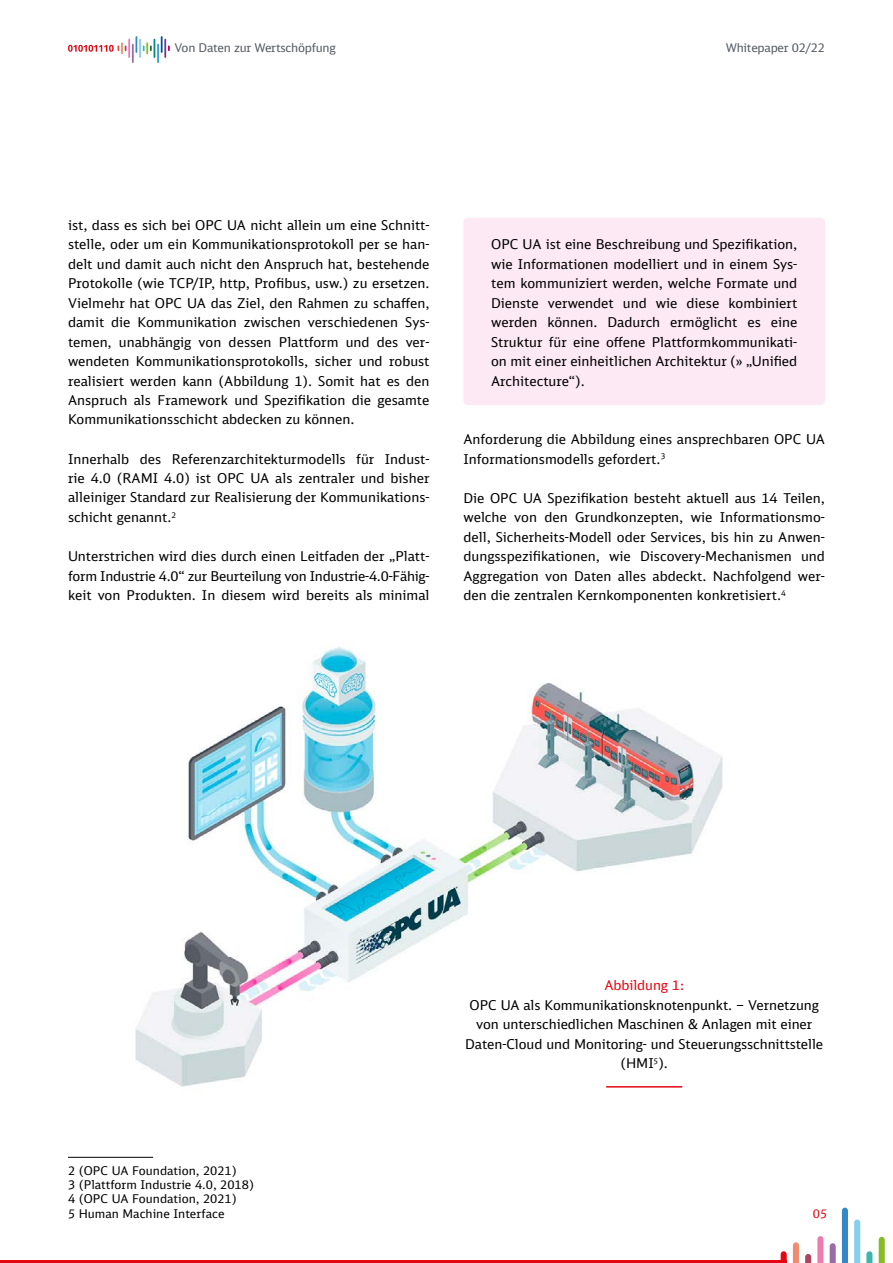
<style>
.page{position:relative;width:893px;height:1263px;background:#fff}
.page>*{position:absolute;margin:0;border:0;box-sizing:border-box;transform-origin:0 0}
.t1{font:13.5px/19.5px "DB Sans";color:#000;text-align:justify}
.t2{font:13.5px "DB Sans";letter-spacing:-.005em;color:#e30613}
.t3{font:12px/14.4px "DB Sans";color:#000}
.t4{font:12px "DB Sans";letter-spacing:-.02em;color:#565b62}
.t5{font:12px "DB Sans";color:#e30613}
</style>
<div class="page">
<div style="left:879px;top:1240px;width:6px;height:23px;background:#86bc25"></div>
<div style="left:793px;top:1245px;width:6px;height:18px;background:#f18d6e"></div>
<div style="left:866px;top:1254px;width:6px;height:9px;background:#3cb5ae"></div>
<div style="left:781px;top:1254px;width:6px;height:9px;background:#e30613"></div>
<svg style="left:805px;top:1257px;width:6px;height:6px"></svg>
<div style="left:854px;top:1222px;width:6px;height:41px;background:#84cfef"></div>
<div style="left:817px;top:1239px;width:6px;height:24px;background:#ee7bae"></div>
<div style="left:830px;top:1246px;width:6px;height:17px;background:#9a6ca6"></div>
<div style="left:842px;top:1210px;width:6px;height:53px;background:#3388c7"></div>
<svg style="left:68px;top:37px;width:102px;height:25px"></svg>
<hr style="left:0;top:1260px;width:787px;height:3px;background:#e30613">
<img style="left:135px;top:647px;width:588px;height:441px">
<div style="left:463px;top:218px;width:362px;height:187px;background:#fce9f3;border-radius:4px"></div>
<hr style="left:68px;top:1157px;width:85px;height:1px;background:#000">
<hr style="left:607px;top:1086px;width:75px;height:1px;background:#e30613">
<p class="t4" style="left:174px;top:40px;width:163px">Von Daten zur Wertschöpfung</p>
<p class="t4" style="left:726px;top:40px;width:101px">Whitepaper 02/22</p>
<p class="t1" style="left:68px;top:215px;width:363px">ist, dass es sich bei OPC UA nicht allein um eine Schnitt&shy;stelle, oder um ein Kommunikationsprotokoll per se han&shy;delt und damit auch nicht den Anspruch hat, bestehende Protokolle (wie TCP/IP, http, Profibus, usw.) zu ersetzen.<br>Vielmehr hat OPC UA das Ziel, den Rahmen zu schaffen, damit die Kommunikation zwischen verschiedenen Sys&shy;temen, unabhängig von dessen Plattform und des ver&shy;wendeten Kommunikationsprotokolls, sicher und robust realisiert werden kann (Abbildung 1). Somit hat es den Anspruch als Framework und Spezifikation die gesamte Kommunikationsschicht abdecken zu können.</p>
<p class="t1" style="left:68px;top:449px;width:363px">Innerhalb des Referenzarchitekturmodells für Indust&shy;rie 4.0 (RAMI 4.0) ist OPC UA als zentraler und bisher alleiniger Standard zur Realisierung der Kommunikations&shy;schicht genannt.<sup>2</sup></p>
<p class="t1" style="left:68px;top:546px;width:363px">Unterstrichen wird dies durch einen Leitfaden der „Platt&shy;form Industrie 4.0“ zur Beurteilung von Industrie-4.0-Fähig&shy;keit von Produkten. In diesem wird bereits als minimal</p>
<p class="t1" style="left:491px;top:234px;width:308px">OPC UA ist eine Beschreibung und Spezifikation, wie Informationen modelliert und in einem Sys&shy;tem kommuniziert werden, welche Formate und Dienste verwendet und wie diese kombiniert werden können. Dadurch ermöglicht es eine Struktur für eine offene Plattformkommunikati&shy;on mit einer einheitlichen Architektur (» „Unified Architecture“).</p>
<p class="t1" style="left:463px;top:429px;width:363px">Anforderung die Abbildung eines ansprechbaren OPC UA<br>Informationsmodells gefordert.<sup>3</sup></p>
<p class="t1" style="left:463px;top:488px;width:363px">Die OPC UA Spezifikation besteht aktuell aus 14 Teilen, welche von den Grundkonzepten, wie Informationsmo&shy;dell, Sicherheits-Modell oder Services, bis hin zu Anwen&shy;dungsspezifikationen, wie Discovery-Mechanismen und Aggregation von Daten alles abdeckt. Nachfolgend wer&shy;den die zentralen Kernkomponenten konkretisiert.<sup>4</sup></p>
<p class="t3" style="left:68px;top:1163px;width:188px">2 (OPC UA Foundation, 2021)<br>3 (Plattform Industrie 4.0, 2018)<br>4 (OPC UA Foundation, 2021)<br>5 Human Machine Interface</p>
<p class="t2" style="left:604px;top:977px;width:81px">Abbildung 1:</p>
<p class="t1" style="left:465px;top:995px;width:359px;text-align:center">OPC UA als Kommunikationsknotenpunkt. – Vernetzung von unterschiedlichen Maschinen &amp; Anlagen mit einer Daten-Cloud und Monitoring- und Steuerungsschnittstelle (HMI<sup>5</sup>).</p>
<p class="t5" style="left:813px;top:1206px;width:16px">05</p>
</div>
